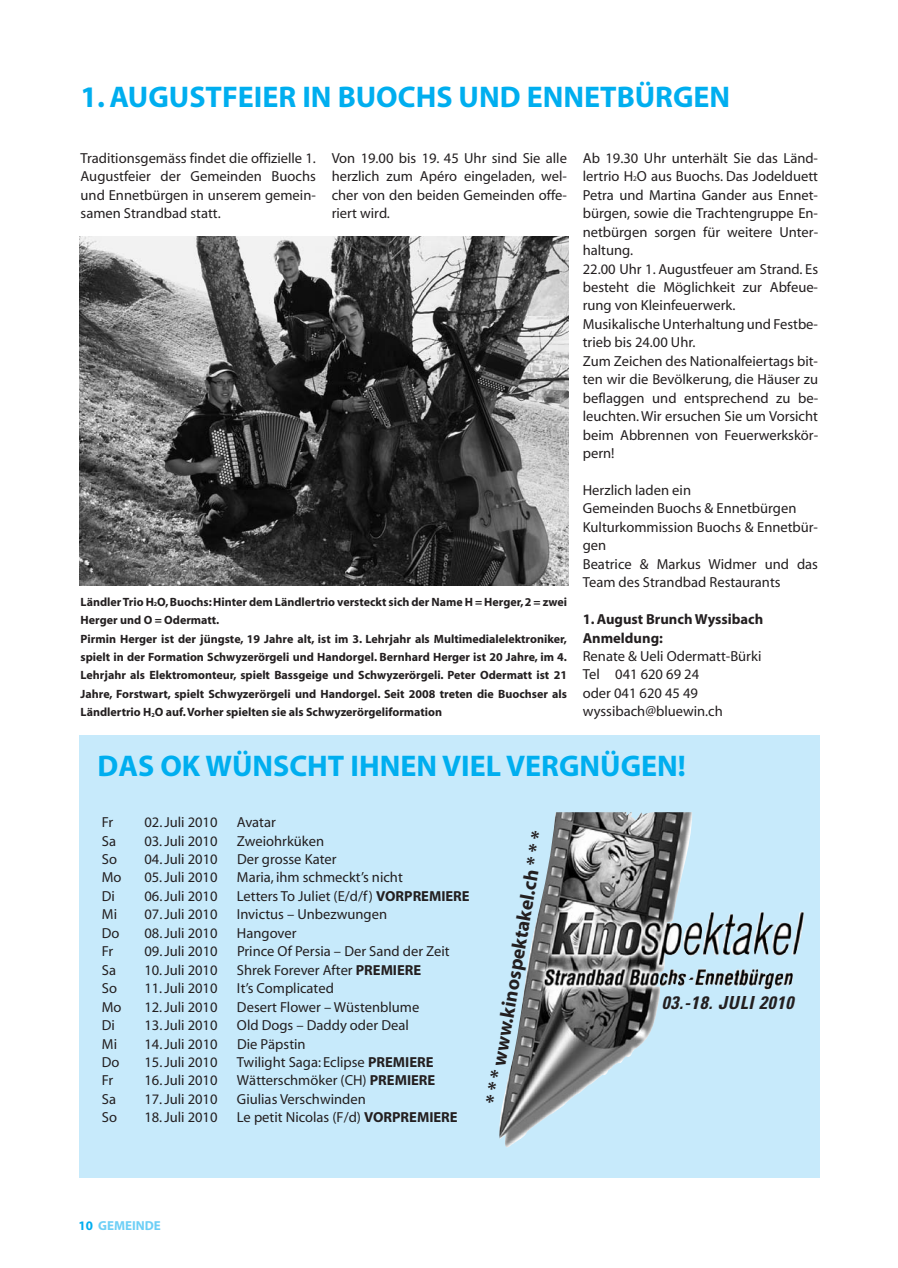
<style>
.page{position:relative;width:898px;height:1268px;background:#fff}
.page>*{position:absolute;margin:0;border:0;box-sizing:border-box;transform-origin:0 0}
.t1{font:700 30px "Myriad";color:#00aeef}
.t2{font:30px "Myriad MM 700 600";color:#00aeef}
.t3{font:19.65px "Myriad MM 700 600";color:#231f20}
.t4{font:italic 700 condensed 18px "Univers";color:#231f20}
.t5{font:14.55px/18.5px "Myriad";color:#231f20}
.t6{font:14.55px "Myriad MM 400 600";color:#231f20}
.t7{font:700 14.55px/18.5px "Myriad";color:#231f20}
.t8{font:700 13.05px "Myriad";color:#6dcff6}
.t9{font:700 12px/18.5px "Myriad";color:#231f20}
.s1{font-size:7.2px}
.s2{font-size:6px}
.s3{font-family:"Myriad";font-weight:700}
.s4{color:#00aeef}
</style>
<div class="page">
<div style="left:79px;top:735px;width:740px;height:443px;background:#c7eafb"></div>
<img style="left:499px;top:812px;width:305px;height:336px">
<div style="left:660px;top:995px;width:155px;height:29px;background:#c7eafb"></div>
<img style="left:79px;top:237px;width:489px;height:348px">
<h1 class="t1" style="left:81px;top:86px;width:651px">1. AUGUSTFEIER IN BUOCHS UND ENNETBÜRGEN</h1>
<p class="t5" style="left:81px;top:150px;width:237px;text-align:justify">Traditionsgemäss findet die offizielle 1.<br>Augustfeier der Gemeinden Buochs und Ennetbürgen in unserem gemein&shy;samen Strandbad statt.</p>
<p class="t5" style="left:331px;top:150px;width:237px;text-align:justify">Von 19.00 bis 19. 45 Uhr sind Sie alle herzlich zum Apéro eingeladen, wel&shy;cher von den beiden Gemeinden offe&shy;riert wird.</p>
<p class="t5" style="left:582px;top:150px;width:237px">Ab 19.30 Uhr unterhält Sie das Länd - lertrio H<span class="s1">2</span>O aus Buochs. Das Jodelduett<br>Petra und Martina Gander aus Ennet - bürgen, sowie die Trachtengruppe En - netbürgen sorgen für weitere Unter - haltung.<br>22.00 Uhr 1. Augustfeuer am Strand. Es besteht die Möglichkeit zur Abfeue - rung von Kleinfeuerwerk.<br>Musikalische Unterhaltung und Fest be - trieb bis 24.00 Uhr.<br>Zum Zeichen des Nationalfeiertags bit&shy;ten wir die Bevölkerung, die Häuser zu beflaggen und entsprechend zu be - leuchten. Wir ersuchen Sie um Vorsicht beim Abbrennen von Feuerwerkskör - pern!</p>
<p class="t5" style="left:582px;top:482px;width:237px">Herzlich laden ein<br>Gemeinden Buochs &amp; Ennetbürgen<br>Kulturkommission Buochs &amp; Ennetbür - gen<br>Beatrice &amp; Markus Widmer und das<br>Team des Strandbad Restaurants</p>
<p class="t7" style="left:582px;top:611px;width:182px">1. August Brunch Wyssibach<br>Anmeldung:</p>
<p class="t5" style="left:582px;top:648px;width:180px">Renate &amp; Ueli Odermatt-Bürki<br>Tel 041 620 69 24<br>oder 041 620 45 49 wyssibach@bluewin.ch</p>
<p class="t9" style="left:81px;top:593px;width:487px">Ländler Trio H<span class="s2">2</span>O, Buochs: Hinter dem Ländlertrio versteckt sich der Name H = Herger, 2 = zwei Herger und O = Odermatt.<br>Pirmin Herger ist der jüngste, 19 Jahre alt, ist im 3. Lehrjahr als Multimedialelektroniker, spielt in der Formation Schwyzerörgeli und Handorgel. Bernhard Herger ist 20 Jahre, im 4.<br>Lehrjahr als Elektromonteur, spielt Bassgeige und Schwyzerörgeli. Peter Odermatt ist 21<br>Jahre, Forstwart, spielt Schwyzerörgeli und Handorgel. Seit 2008 treten die Buochser als Ländlertrio H<span class="s2">2</span>O auf. Vorher spielten sie als Schwyzerörgeliformation</p>
<h1 class="t2" style="left:98px;top:755px;width:589px">DAS OK WÜNSCHT IHNEN VIEL VERGNÜGEN!</h1>
<p class="t6" style="left:102px;top:817px;width:13px">Fr</p>
<p class="t6" style="left:144px;top:817px;width:75px">02. Juli 2010</p>
<p class="t6" style="left:237px;top:817px;width:40px">Avatar</p>
<p class="t6" style="left:102px;top:835px;width:16px">Sa</p>
<p class="t6" style="left:144px;top:835px;width:75px">03. Juli 2010</p>
<p class="t6" style="left:237px;top:835px;width:89px">Zweiohrküken</p>
<p class="t6" style="left:102px;top:854px;width:17px">So</p>
<p class="t6" style="left:144px;top:854px;width:75px">04. Juli 2010</p>
<p class="t6" style="left:237px;top:854px;width:101px">Der grosse Kater</p>
<p class="t6" style="left:102px;top:872px;width:21px">Mo</p>
<p class="t6" style="left:144px;top:872px;width:75px">05. Juli 2010</p>
<p class="t6" style="left:237px;top:872px;width:167px">Maria, ihm schmeckt’s nicht</p>
<p class="t6" style="left:102px;top:890px;width:15px">Di</p>
<p class="t6" style="left:144px;top:890px;width:75px">06. Juli 2010</p>
<p class="t6" style="left:237px;top:890px;width:234px">Letters To Juliet (E/d/f) <span class="s3">VORPREMIERE</span></p>
<p class="t6" style="left:102px;top:909px;width:17px">Mi</p>
<p class="t6" style="left:144px;top:909px;width:75px">07. Juli 2010</p>
<p class="t6" style="left:237px;top:909px;width:151px">Invictus – Unbezwungen</p>
<p class="t6" style="left:102px;top:927px;width:19px">Do</p>
<p class="t6" style="left:144px;top:927px;width:75px">08. Juli 2010</p>
<p class="t6" style="left:237px;top:927px;width:61px">Hangover</p>
<p class="t6" style="left:102px;top:946px;width:13px">Fr</p>
<p class="t6" style="left:144px;top:946px;width:75px">09. Juli 2010</p>
<p class="t6" style="left:237px;top:946px;width:214px">Prince Of Persia – Der Sand der Zeit</p>
<p class="t6" style="left:102px;top:964px;width:16px">Sa</p>
<p class="t6" style="left:144px;top:964px;width:75px">10. Juli 2010</p>
<p class="t6" style="left:237px;top:964px;width:186px">Shrek Forever After <span class="s3">PREMIERE</span></p>
<p class="t6" style="left:102px;top:983px;width:17px">So</p>
<p class="t6" style="left:144px;top:983px;width:75px">11. Juli 2010</p>
<p class="t6" style="left:237px;top:983px;width:98px">It’s Complicated</p>
<p class="t6" style="left:102px;top:1001px;width:21px">Mo</p>
<p class="t6" style="left:144px;top:1001px;width:75px">12. Juli 2010</p>
<p class="t6" style="left:237px;top:1001px;width:184px">Desert Flower – Wüstenblume</p>
<p class="t6" style="left:102px;top:1020px;width:15px">Di</p>
<p class="t6" style="left:144px;top:1020px;width:75px">13. Juli 2010</p>
<p class="t6" style="left:237px;top:1020px;width:173px">Old Dogs – Daddy oder Deal</p>
<p class="t6" style="left:102px;top:1038px;width:17px">Mi</p>
<p class="t6" style="left:144px;top:1038px;width:75px">14. Juli 2010</p>
<p class="t6" style="left:237px;top:1038px;width:70px">Die Päpstin</p>
<p class="t6" style="left:102px;top:1056px;width:19px">Do</p>
<p class="t6" style="left:144px;top:1056px;width:75px">15. Juli 2010</p>
<p class="t6" style="left:237px;top:1056px;width:198px">Twilight Saga: Eclipse <span class="s3">PREMIERE</span></p>
<p class="t6" style="left:102px;top:1075px;width:13px">Fr</p>
<p class="t6" style="left:144px;top:1075px;width:75px">16. Juli 2010</p>
<p class="t6" style="left:237px;top:1075px;width:200px">Wätterschmöker (CH) <span class="s3">PREMIERE</span></p>
<p class="t6" style="left:102px;top:1093px;width:16px">Sa</p>
<p class="t6" style="left:144px;top:1093px;width:75px">17. Juli 2010</p>
<p class="t6" style="left:237px;top:1093px;width:130px">Giulias Verschwinden</p>
<p class="t6" style="left:102px;top:1112px;width:17px">So</p>
<p class="t6" style="left:144px;top:1112px;width:75px">18. Juli 2010</p>
<p class="t6" style="left:237px;top:1112px;width:222px">Le petit Nicolas (F/d) <span class="s3">VORPREMIERE</span></p>
<h2 class="t3" style="left:484px;top:1102px;width:278px;rotate:-80deg">* * * www.kinospektakel.ch * * *</h2>
<p class="t8" style="left:78px;top:1220px;width:84px"><span class="s4">10</span> GEMEINDE</p>
<p class="t4" style="left:661px;top:996px;width:137px">03.-18. JULI 2010</p>
</div>
